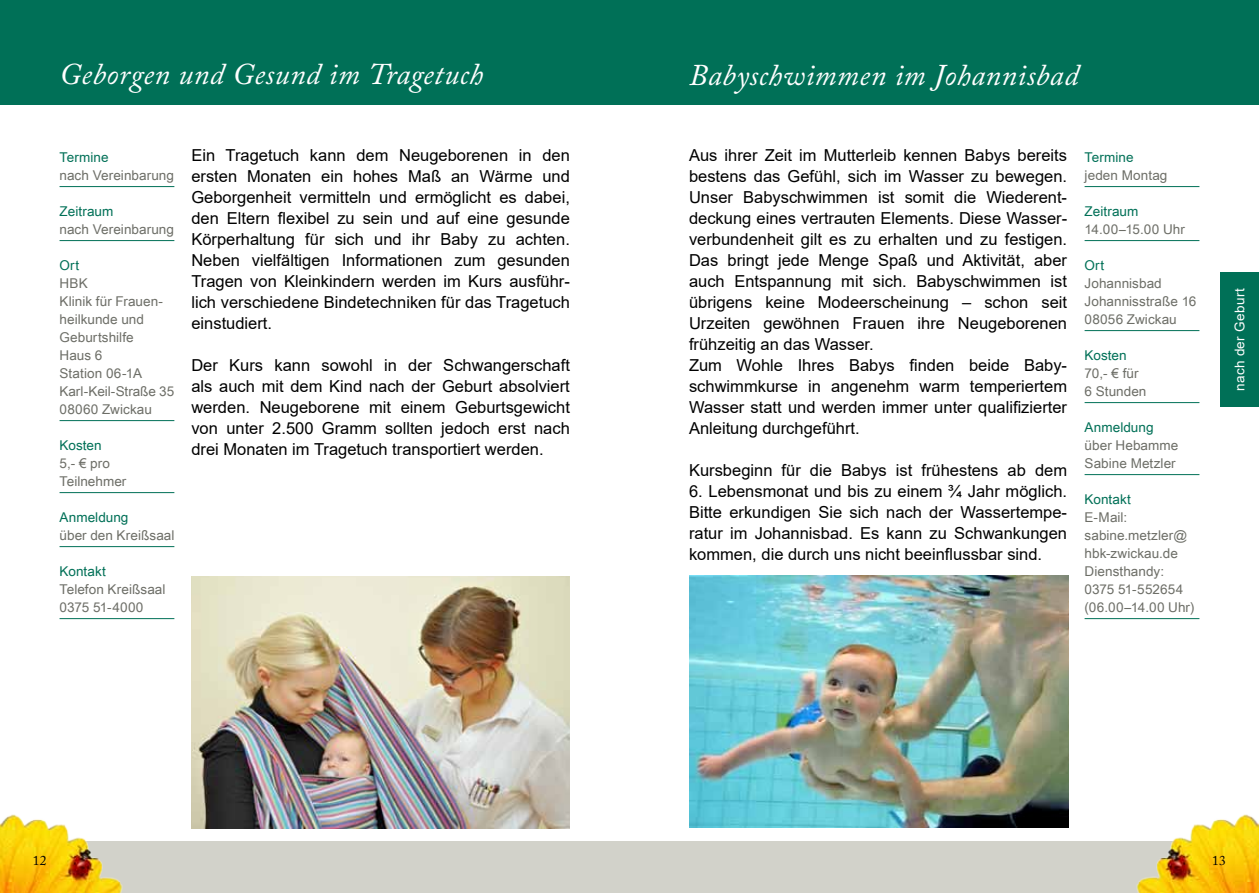
<style>
.page{position:relative;width:1259px;height:893px;background:#fff}
.page>*{position:absolute;margin:0;border:0;box-sizing:border-box;transform-origin:0 0}
.t1{font:italic 30px "Adobe Caslon Pro";letter-spacing:.015em;color:#fff}
.t2{font:16.5px/21px "Arial";color:#000;text-align:justify}
.t3{font:13.5px/18px "Arial Unicode MS";letter-spacing:.005em;color:#6d6e67}
.t4{font:13.5px "Arial Unicode MS";letter-spacing:.005em;color:#007057}
.t5{font:13.5px "Arial";letter-spacing:.005em;color:#007057}
.t6{font:13.5px "Arial";letter-spacing:.025em;color:#fff}
.t7{font:13.5px "Arial";letter-spacing:.01em;color:#6d6e67}
.t8{font:13.5px "Adobe Caslon Pro";color:#000}
</style>
<div class="page">
<hr style="left:60px;top:186px;width:114px;height:1px;background:#007057">
<hr style="left:60px;top:240px;width:114px;height:1px;background:#007057">
<hr style="left:60px;top:420px;width:114px;height:1px;background:#007057">
<hr style="left:60px;top:492px;width:114px;height:1px;background:#007057">
<hr style="left:60px;top:546px;width:114px;height:1px;background:#007057">
<hr style="left:60px;top:618px;width:114px;height:1px;background:#007057">
<div style="left:1220px;top:272px;width:39px;height:135px;background:#007057"></div>
<hr style="left:1084px;top:186px;width:115px;height:1px;background:#007057">
<hr style="left:1084px;top:240px;width:115px;height:1px;background:#007057">
<hr style="left:1084px;top:330px;width:115px;height:1px;background:#007057">
<hr style="left:1084px;top:402px;width:115px;height:1px;background:#007057">
<hr style="left:1084px;top:474px;width:115px;height:1px;background:#007057">
<hr style="left:1084px;top:618px;width:115px;height:1px;background:#007057">
<div style="left:617px;top:0;width:642px;height:104px;background:#007057"></div>
<div style="left:617px;top:842px;width:582px;height:51px;background:#d2d2ca"></div>
<img style="left:1106px;top:814px;width:153px;height:79px">
<img style="left:689px;top:575px;width:379px;height:253px">
<img style="left:191px;top:577px;width:379px;height:251px">
<div style="left:0;top:0;width:642px;height:104px;background:#007057"></div>
<div style="left:60px;top:842px;width:582px;height:51px;background:#d2d2ca"></div>
<img style="left:0;top:814px;width:153px;height:79px">
<h1 class="t1" style="left:60px;top:57px;width:425px">Geborgen und Gesund im Tragetuch</h1>
<p class="t5" style="left:60px;top:148px;width:51px">Termine</p>
<p class="t3" style="left:60px;top:166px;width:116px">nach Vereinbarung</p>
<p class="t4" style="left:60px;top:201px;width:55px">Zeitraum</p>
<p class="t3" style="left:60px;top:220px;width:116px">nach Vereinbarung</p>
<p class="t4" style="left:60px;top:255px;width:21px">Ort</p>
<p class="t3" style="left:60px;top:274px;width:116px">HBK<br>Klinik für Frauen&shy;heilkunde und<br>Geburtshilfe<br>Haus 6<br>Station 06-1A<br>Karl-Keil-Straße 35<br>08060 Zwickau</p>
<p class="t4" style="left:60px;top:435px;width:44px">Kosten</p>
<p class="t3" style="left:60px;top:454px;width:68px">5,- € pro<br>Teilnehmer</p>
<p class="t4" style="left:60px;top:507px;width:70px">Anmeldung</p>
<p class="t3" style="left:60px;top:526px;width:116px">über den Kreißsaal</p>
<p class="t4" style="left:60px;top:561px;width:48px">Kontakt</p>
<p class="t3" style="left:60px;top:580px;width:107px">Telefon Kreißsaal<br>0375 51-4000</p>
<p class="t2" style="left:191px;top:144px;width:380px">Ein Tragetuch kann dem Neugeborenen in den ersten Monaten ein hohes Maß an Wärme und Geborgenheit vermitteln und ermöglicht es dabei, den Eltern flexibel zu sein und auf eine gesunde Körperhaltung für sich und ihr Baby zu achten.<br>Neben vielfältigen Informationen zum gesunden Tragen von Kleinkindern werden im Kurs ausführ&shy;lich verschiedene Bindetechniken für das Tragetuch einstudiert.</p>
<p class="t2" style="left:191px;top:354px;width:380px">Der Kurs kann sowohl in der Schwangerschaft als auch mit dem Kind nach der Geburt absolviert werden. Neugeborene mit einem Geburtsgewicht von unter 2.500 Gramm sollten jedoch erst nach drei Monaten im Tragetuch transportiert werden.</p>
<p class="t8" style="left:33px;top:852px;width:15px">12</p>
<h1 class="t1" style="left:689px;top:57px;width:391px">Babyschwimmen im Johannisbad</h1>
<p class="t2" style="left:689px;top:144px;width:379px;text-align:left">Aus ihrer Zeit im Mutterleib kennen Babys bereits bestens das Gefühl, sich im Wasser zu bewegen.<br>Unser Babyschwimmen ist somit die Wiederent&shy;deckung eines vertrauten Elements. Diese Wasser&shy;verbundenheit gilt es zu erhalten und zu festigen.<br>Das bringt jede Menge Spaß und Aktivität, aber auch Entspannung mit sich. Babyschwimmen ist übrigens keine Modeerscheinung – schon seit Urzeiten gewöhnen Frauen ihre Neugeborenen frühzeitig an das Wasser.<br>Zum Wohle Ihres Babys finden beide Baby&shy;schwimmkurse in angenehm warm temperiertem Wasser statt und werden immer unter qualifizierter Anleitung durchgeführt.</p>
<p class="t2" style="left:689px;top:459px;width:379px">Kursbeginn für die Babys ist frühestens ab dem</p>
<p class="t2" style="left:689px;top:480px;width:379px">6. Lebensmonat und bis zu einem ¾ Jahr möglich.<br>Bitte erkundigen Sie sich nach der Wassertempe&shy;ratur im Johannisbad. Es kann zu Schwankungen kommen, die durch uns nicht beeinflussbar sind.</p>
<p class="t5" style="left:1084px;top:148px;width:51px">Termine</p>
<p class="t7" style="left:1084px;top:166px;width:84px">jeden Montag</p>
<p class="t4" style="left:1084px;top:201px;width:55px">Zeitraum</p>
<p class="t3" style="left:1084px;top:220px;width:102px">14.00–15.00 Uhr</p>
<p class="t4" style="left:1084px;top:255px;width:21px">Ort</p>
<p class="t3" style="left:1084px;top:274px;width:113px">Johannisbad<br>Johannisstraße 16<br>08056 Zwickau</p>
<p class="t4" style="left:1084px;top:345px;width:44px">Kosten</p>
<p class="t3" style="left:1084px;top:364px;width:63px">70,- € für<br>6 Stunden</p>
<p class="t4" style="left:1084px;top:417px;width:70px">Anmeldung</p>
<p class="t3" style="left:1084px;top:436px;width:95px">über Hebamme<br>Sabine Metzler</p>
<p class="t4" style="left:1084px;top:489px;width:48px">Kontakt</p>
<p class="t3" style="left:1084px;top:508px;width:111px">E-Mail: sabine.metzler@ hbk-zwickau.de<br>Diensthandy:<br>0375 51-552654 (06.00–14.00 Uhr)</p>
<p class="t6" style="left:1230px;top:391px;width:104px;rotate:-90deg">nach der Geburt</p>
<p class="t8" style="left:1212px;top:852px;width:15px">13</p>
</div>
